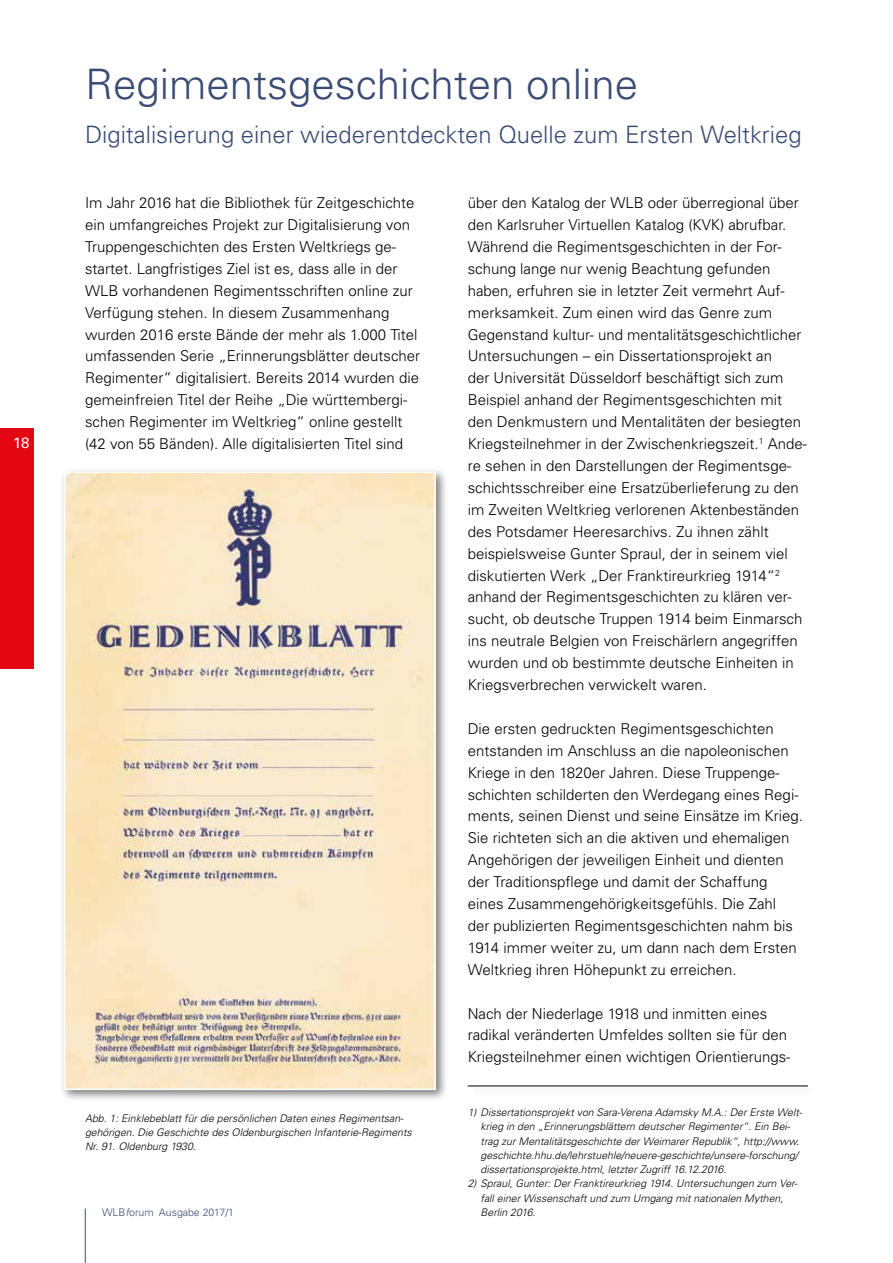
<style>
.page{position:relative;width:893px;height:1263px;background:#fff}
.page>*{position:absolute;margin:0;border:0;box-sizing:border-box;transform-origin:0 0}
.t1{font:300 42px "Univers";color:#3a4c74}
.t2{font:300 24px "Univers";color:#3a4c74}
.t3{font:300 15px/21.9px "Univers";color:#000}
.t4{font:15px "Univers";color:#fff}
.t5{font:italic 300 10.5px/14.2px "Univers";color:#000}
.t6{font:10.5px "Univers Light 2";color:#3a4c74}
.s1{font-family:"Univers Light Oblique 2"}
</style>
<div class="page">
<hr style="left:85px;top:1208px;width:1px;height:55px;background:#3a4c74">
<div style="left:0;top:428px;width:34px;height:240px;background:#e30613"></div>
<div style="left:60px;top:468px;width:388px;height:634px;background:#000;opacity:.5"></div>
<img style="left:66px;top:473px;width:368px;height:615px">
<div style="left:466px;top:1082px;width:352px;height:16px;background:#000;opacity:.5"></div>
<hr style="left:468px;top:1086px;width:340px;height:1px;background:#000">
<p class="t4" style="left:13px;top:434px;width:18px">18</p>
<h1 class="t1" style="left:85px;top:59px;width:555px">Regimentsgeschichten online</h1>
<h2 class="t2" style="left:85px;top:120px;width:718px">Digitalisierung einer wiederentdeckten Quelle zum Ersten Weltkrieg</h2>
<p class="t3" style="left:85px;top:191px;width:337px">Im Jahr 2016 hat die Bibliothek für Zeitgeschichte ein umfangreiches Projekt zur Digitalisierung von Truppengeschichten des Ersten Weltkriegs ge&shy;startet. Langfristiges Ziel ist es, dass alle in der WLB vorhandenen Regimentsschriften online zur Verfügung stehen. In diesem Zusammenhang wurden 2016 erste Bände der mehr als 1.000 Titel umfassenden Serie „Erinnerungsblätter deutscher Regimenter“ digitalisiert. Bereits 2014 wurden die gemeinfreien Titel der Reihe „Die württembergi&shy;schen Regimenter im Weltkrieg“ online gestellt (42 von 55 Bänden). Alle digitalisierten Titel sind</p>
<p class="t3" style="left:468px;top:191px;width:341px">über den Katalog der WLB oder überregional über den Karlsruher Virtuellen Katalog (KVK) abrufbar.<br>Während die Regimentsgeschichten in der For&shy;schung lange nur wenig Beachtung gefunden haben, erfuhren sie in letzter Zeit vermehrt Auf&shy;merksamkeit. Zum einen wird das Genre zum Gegenstand kultur- und mentalitätsgeschichtlicher Untersuchungen – ein Dissertationsprojekt an<br>der Universität Düsseldorf beschäftigt sich zum Beispiel anhand der Regimentsgeschichten mit den Denkmustern und Mentalitäten der besiegten Kriegsteilnehmer in der Zwischenkriegszeit.<sup>1</sup> Ande&shy;re sehen in den Darstellungen der Regimentsge&shy;schichtsschreiber eine Ersatzüberlieferung zu den im Zweiten Weltkrieg verlorenen Aktenbeständen des Potsdamer Heeresarchivs. Zu ihnen zählt beispielsweise Gunter Spraul, der in seinem viel diskutierten Werk „Der Franktireurkrieg 1914“<sup>2 </sup>anhand der Regimentsgeschichten zu klären ver&shy;sucht, ob deutsche Truppen 1914 beim Einmarsch ins neutrale Belgien von Freischärlern angegriffen wurden und ob bestimmte deutsche Einheiten in Kriegsverbrechen verwickelt waren.</p>
<p class="t3" style="left:468px;top:717px;width:337px">Die ersten gedruckten Regimentsgeschichten entstanden im Anschluss an die napoleonischen Kriege in den 1820er Jahren. Diese Truppenge&shy;schichten schilderten den Werdegang eines Regi&shy;ments, seinen Dienst und seine Einsätze im Krieg.<br>Sie richteten sich an die aktiven und ehemaligen Angehörigen der jeweiligen Einheit und dienten der Traditionspflege und damit der Schaffung eines Zusammengehörigkeitsgefühls. Die Zahl<br>der publizierten Regimentsgeschichten nahm bis 1914 immer weiter zu, um dann nach dem Ersten Weltkrieg ihren Höhepunkt zu erreichen.</p>
<p class="t3" style="left:468px;top:1002px;width:324px">Nach der Niederlage 1918 und inmitten eines radikal veränderten Umfeldes sollten sie für den<br>Kriegsteilnehmer einen wichtigen Orientierungs-</p>
<p class="t5" style="left:85px;top:1110px;width:328px">Abb. 1: Einklebeblatt für die persönlichen Daten eines Regimentsan&shy;gehörigen. Die Geschichte des Oldenburgischen Infanterie-Regiments<br>Nr. 91. Oldenburg 1930.</p>
<p class="t6" style="left:102px;top:1206px;width:134px">WLB<span class="s1">f</span>orum Ausgabe 2017/1</p>
<p class="t5" style="left:480px;top:1105px;width:323px;text-indent:-13px">1) Dissertationsprojekt von Sara-Verena Adamsky M.A.: Der Erste Welt&shy;krieg in den „Erinnerungsblättern deutscher Regimenter“. Ein Bei&shy;trag zur Mentalitätsgeschichte der Weimarer Republik“, http://www. geschichte.hhu.de/lehrstuehle/neuere-geschichte/unsere-forschung/ dissertationsprojekte.html, letzter Zugriff 16.12.2016.</p>
<p class="t5" style="left:480px;top:1176px;width:319px;text-indent:-13px">2) Spraul, Gunter: Der Franktireurkrieg 1914. Untersuchungen zum Ver&shy;fall einer Wissenschaft und zum Umgang mit nationalen Mythen,<br>Berlin 2016.</p>
</div>
